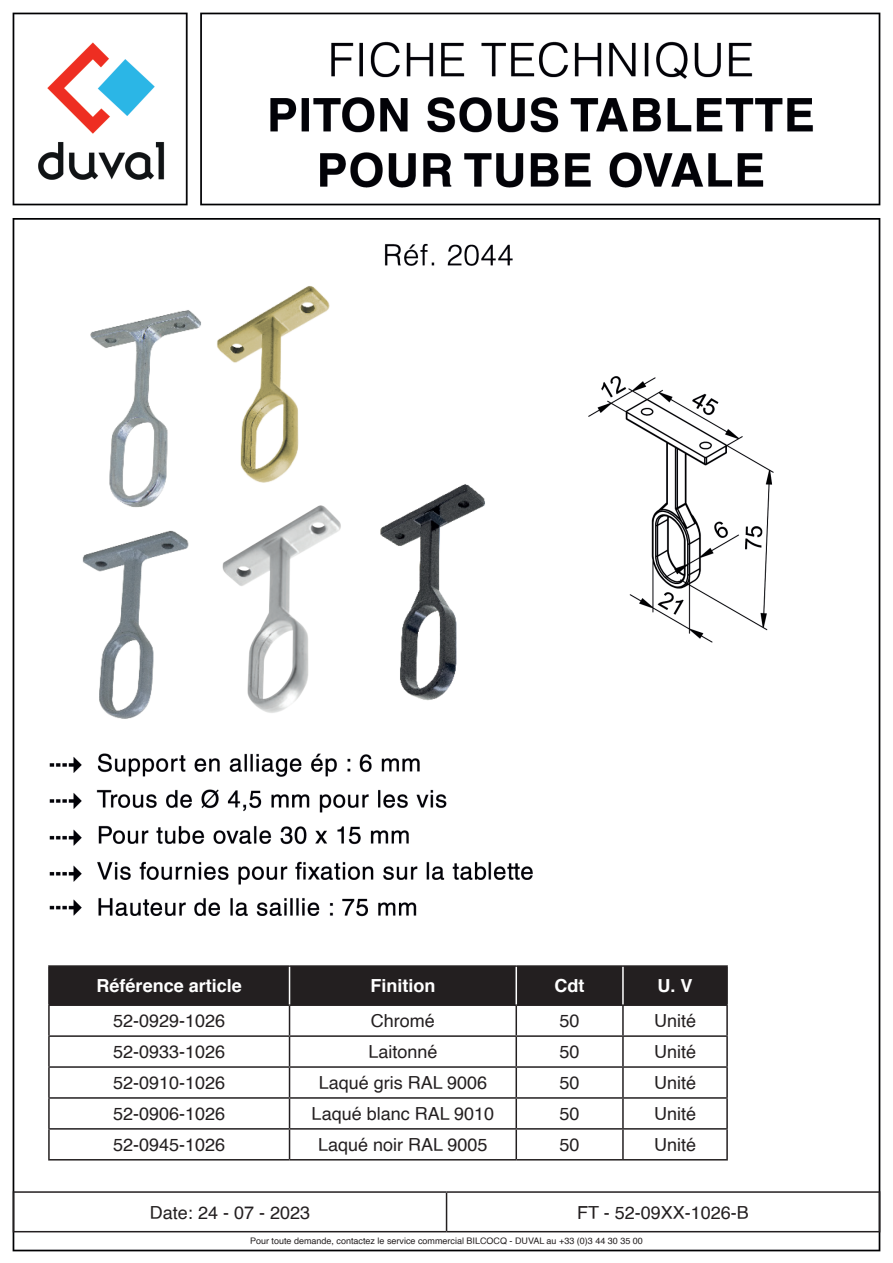
<style>
.page{position:relative;width:893px;height:1263px;background:#fff}
.page>*{position:absolute;margin:0;border:0;box-sizing:border-box;transform-origin:0 0}
.t1{font:18px "Helvetica";color:#231f20}
.t2{font:700 18px "Helvetica";color:#fff}
.t3{font:9px "Helvetica";color:#231f20}
</style>
<div class="page">
<img style="left:12px;top:12px;width:869px;height:1240px">
<svg style="left:50px;top:967px;width:676px;height:161px"></svg>
<hr style="left:289px;top:1129px;width:1px;height:30px;background:#231f20">
<hr style="left:48px;top:1004px;width:242px;height:2px;background:#231f20">
<hr style="left:290px;top:1004px;width:226px;height:2px;background:#231f20">
<hr style="left:516px;top:1004px;width:107px;height:2px;background:#231f20">
<hr style="left:623px;top:1004px;width:105px;height:2px;background:#231f20">
<hr style="left:48px;top:1035px;width:242px;height:2px;background:#231f20">
<hr style="left:290px;top:1035px;width:226px;height:2px;background:#231f20">
<hr style="left:516px;top:1035px;width:107px;height:2px;background:#231f20">
<hr style="left:623px;top:1035px;width:105px;height:2px;background:#231f20">
<hr style="left:48px;top:1066px;width:242px;height:2px;background:#231f20">
<hr style="left:290px;top:1066px;width:226px;height:2px;background:#231f20">
<hr style="left:516px;top:1066px;width:107px;height:2px;background:#231f20">
<hr style="left:623px;top:1066px;width:105px;height:2px;background:#231f20">
<hr style="left:48px;top:1097px;width:242px;height:2px;background:#231f20">
<hr style="left:290px;top:1097px;width:226px;height:2px;background:#231f20">
<hr style="left:516px;top:1097px;width:107px;height:2px;background:#231f20">
<hr style="left:623px;top:1097px;width:105px;height:2px;background:#231f20">
<hr style="left:48px;top:1128px;width:242px;height:1px;background:#231f20">
<hr style="left:290px;top:1128px;width:226px;height:1px;background:#231f20">
<hr style="left:516px;top:1128px;width:107px;height:1px;background:#231f20">
<hr style="left:623px;top:1128px;width:105px;height:1px;background:#231f20">
<hr style="left:48px;top:1159px;width:242px;height:1px;background:#231f20">
<hr style="left:290px;top:1159px;width:226px;height:1px;background:#231f20">
<hr style="left:516px;top:1159px;width:107px;height:1px;background:#231f20">
<hr style="left:623px;top:1159px;width:105px;height:1px;background:#231f20">
<hr style="left:48px;top:965px;width:242px;height:2px;background:#231f20">
<hr style="left:48px;top:967px;width:2px;height:37px;background:#231f20">
<hr style="left:290px;top:965px;width:226px;height:2px;background:#231f20">
<hr style="left:516px;top:965px;width:107px;height:2px;background:#231f20">
<hr style="left:623px;top:965px;width:105px;height:2px;background:#231f20">
<hr style="left:726px;top:967px;width:2px;height:37px;background:#231f20">
<hr style="left:48px;top:1006px;width:2px;height:29px;background:#231f20">
<hr style="left:515px;top:1006px;width:2px;height:29px;background:#231f20">
<hr style="left:622px;top:1006px;width:2px;height:29px;background:#231f20">
<hr style="left:726px;top:1006px;width:2px;height:29px;background:#231f20">
<hr style="left:48px;top:1037px;width:2px;height:29px;background:#231f20">
<hr style="left:515px;top:1037px;width:2px;height:29px;background:#231f20">
<hr style="left:622px;top:1037px;width:2px;height:29px;background:#231f20">
<hr style="left:726px;top:1037px;width:2px;height:29px;background:#231f20">
<hr style="left:48px;top:1068px;width:2px;height:29px;background:#231f20">
<hr style="left:515px;top:1068px;width:2px;height:29px;background:#231f20">
<hr style="left:622px;top:1068px;width:2px;height:29px;background:#231f20">
<hr style="left:726px;top:1068px;width:2px;height:29px;background:#231f20">
<hr style="left:48px;top:1099px;width:2px;height:29px;background:#231f20">
<hr style="left:515px;top:1099px;width:2px;height:29px;background:#231f20">
<hr style="left:622px;top:1099px;width:2px;height:29px;background:#231f20">
<hr style="left:726px;top:1099px;width:2px;height:29px;background:#231f20">
<hr style="left:48px;top:1129px;width:2px;height:30px;background:#231f20">
<hr style="left:515px;top:1129px;width:2px;height:30px;background:#231f20">
<hr style="left:622px;top:1129px;width:2px;height:30px;background:#231f20">
<hr style="left:726px;top:1129px;width:2px;height:30px;background:#231f20">
<hr style="left:289px;top:967px;width:1px;height:37px;background:#fff">
<hr style="left:515px;top:967px;width:2px;height:37px;background:#fff">
<hr style="left:622px;top:967px;width:2px;height:37px;background:#fff">
<hr style="left:13px;top:1191px;width:434px;height:2px;background:#231f20">
<hr style="left:13px;top:1193px;width:1px;height:38px;background:#231f20">
<hr style="left:447px;top:1191px;width:433px;height:2px;background:#231f20">
<hr style="left:446px;top:1193px;width:1px;height:38px;background:#231f20">
<hr style="left:879px;top:1193px;width:1px;height:38px;background:#231f20">
<hr style="left:13px;top:1231px;width:434px;height:1px;background:#231f20">
<hr style="left:447px;top:1231px;width:433px;height:1px;background:#231f20">
<p class="t2" style="left:97px;top:971px;width:147px">Référence article</p>
<p class="t2" style="left:370px;top:971px;width:67px">Finition</p>
<p class="t2" style="left:555px;top:971px;width:32px">Cdt</p>
<p class="t2" style="left:657px;top:971px;width:37px">U. V</p>
<p class="t1" style="left:113px;top:1007px;width:114px">52-0929-1026</p>
<p class="t1" style="left:371px;top:1007px;width:66px">Chromé</p>
<p class="t1" style="left:560px;top:1007px;width:22px">50</p>
<p class="t1" style="left:654px;top:1007px;width:44px">Unité</p>
<p class="t1" style="left:113px;top:1038px;width:114px">52-0933-1026</p>
<p class="t1" style="left:368px;top:1038px;width:71px">Laitonné</p>
<p class="t1" style="left:560px;top:1038px;width:22px">50</p>
<p class="t1" style="left:654px;top:1038px;width:44px">Unité</p>
<p class="t1" style="left:113px;top:1069px;width:114px">52-0910-1026</p>
<p class="t1" style="left:319px;top:1069px;width:170px">Laqué gris RAL 9006</p>
<p class="t1" style="left:560px;top:1069px;width:22px">50</p>
<p class="t1" style="left:654px;top:1069px;width:44px">Unité</p>
<p class="t1" style="left:113px;top:1100px;width:114px">52-0906-1026</p>
<p class="t1" style="left:312px;top:1100px;width:184px">Laqué blanc RAL 9010</p>
<p class="t1" style="left:560px;top:1100px;width:22px">50</p>
<p class="t1" style="left:654px;top:1100px;width:44px">Unité</p>
<p class="t1" style="left:113px;top:1131px;width:114px">52-0945-1026</p>
<p class="t1" style="left:318px;top:1131px;width:171px">Laqué noir RAL 9005</p>
<p class="t1" style="left:560px;top:1131px;width:22px">50</p>
<p class="t1" style="left:654px;top:1131px;width:44px">Unité</p>
<p class="t1" style="left:150px;top:1198px;width:162px">Date: 24 - 07 - 2023</p>
<p class="t1" style="left:577px;top:1198px;width:173px">FT - 52-09XX-1026-B</p>
<p class="t3" style="left:250px;top:1234px;width:394px">Pour toute demande, contactez le service commercial BILCOCQ - DUVAL au +33 (0)3 44 30 35 00</p>
</div>
